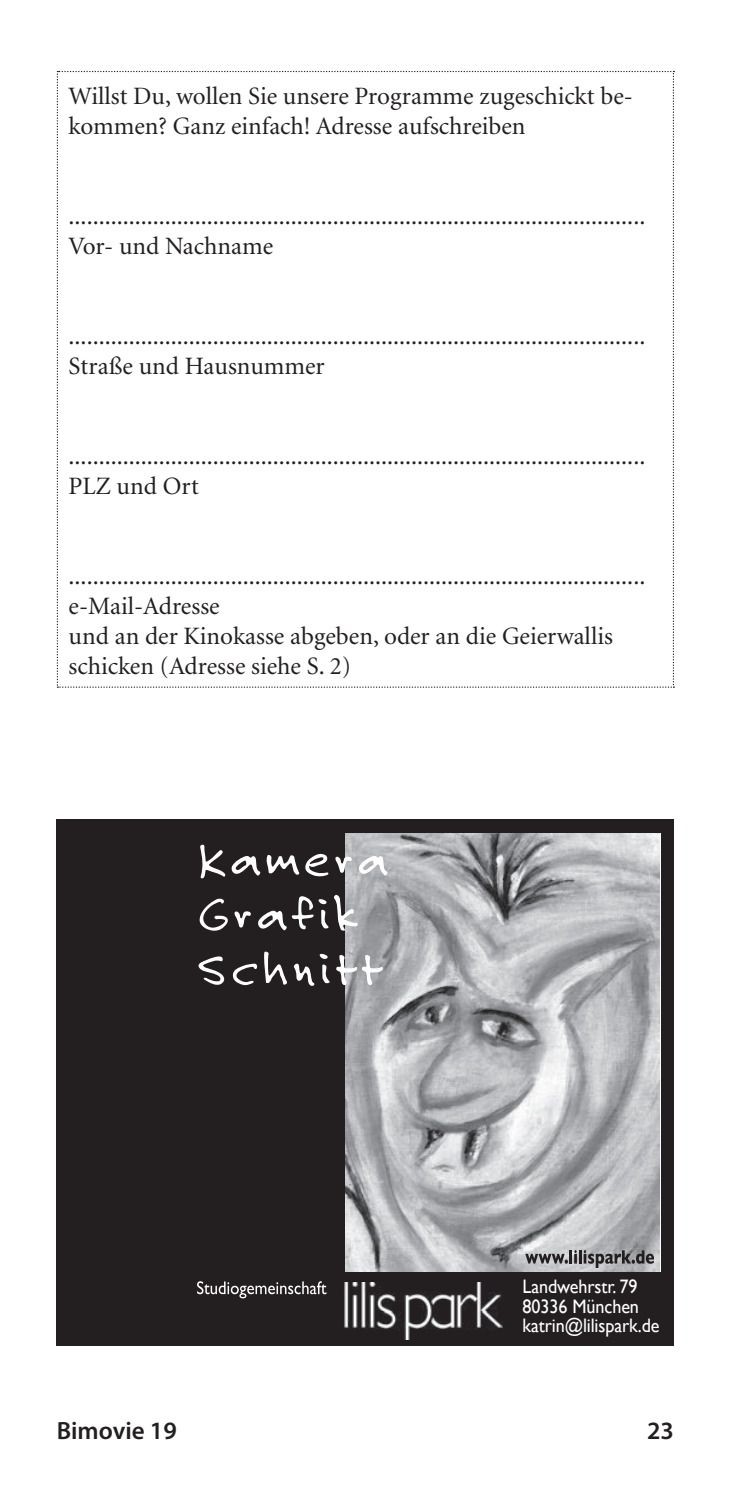
<style>
.page{position:relative;width:745px;height:1489px;background:#fff}
.page>*{position:absolute;margin:0;border:0;box-sizing:border-box;transform-origin:0 0}
.t1{font:25px/30px "Minion";color:#231f20}
.t2{font:600 25px "Myriad Pro";color:#231f20}
.t3{font:19.5px/19.5px "Gill Sans";letter-spacing:-.005em;color:#fff;scale:.93 1}
</style>
<div class="page">
<svg style="left:57px;top:71px;width:617px;height:616px"></svg>
<div style="left:57px;top:819px;width:616px;height:526px;background:#231f20"></div>
<img style="left:344px;top:1282px;width:158px;height:57px">
<img style="left:345px;top:833px;width:314px;height:438px">
<svg style="left:197px;top:1281px;width:129px;height:17px"></svg>
<svg style="left:525px;top:1249px;width:128px;height:18px"></svg>
<svg style="left:200px;top:844px;width:128px;height:35px"></svg>
<svg style="left:335px;top:855px;width:53px;height:21px"></svg>
<svg style="left:199px;top:898px;width:29px;height:32px"></svg>
<svg style="left:234px;top:893px;width:124px;height:38px"></svg>
<svg style="left:198px;top:956px;width:27px;height:29px"></svg>
<svg style="left:232px;top:950px;width:151px;height:36px"></svg>
<p class="t1" style="left:69px;top:81px;width:565px">Willst Du, wollen Sie unsere Programme zugeschickt be&shy;kommen? Ganz einfach! Adresse aufschreiben</p>
<p class="t1" style="left:69px;top:201px;width:577px">................................................................................................<br>Vor- und Nachname</p>
<p class="t1" style="left:69px;top:321px;width:577px">................................................................................................<br>Straße und Hausnummer</p>
<p class="t1" style="left:69px;top:441px;width:577px">................................................................................................<br>PLZ und Ort</p>
<p class="t1" style="left:69px;top:561px;width:577px">................................................................................................ e-Mail-Adresse<br>und an der Kinokasse abgeben, oder an die Geierwallis schicken (Adresse siehe S. 2)</p>
<p class="t3" style="left:522px;top:1276px;width:149px">Landwehrstr. 79<br>80336 München katrin@lilispark.de</p>
<p class="t2" style="left:57px;top:1414px;width:121px">Bimovie 19</p>
<p class="t2" style="left:646px;top:1414px;width:28px">23</p>
</div>
